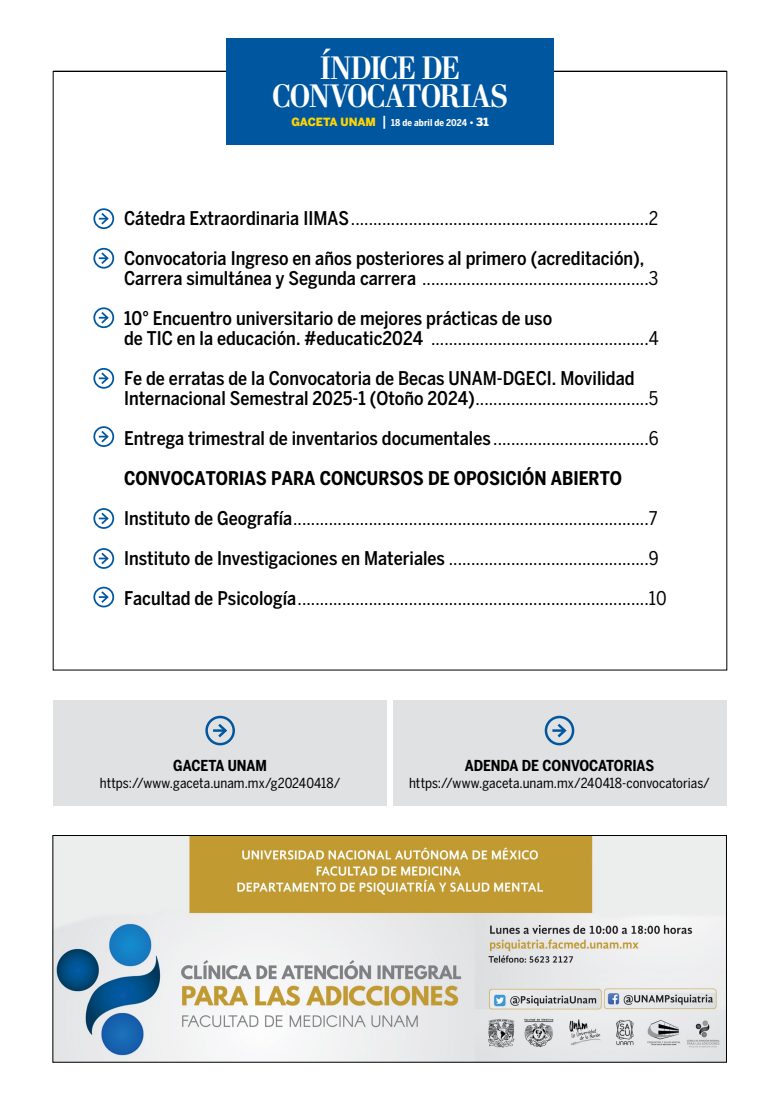
<style>
.page{position:relative;width:780px;height:1117px;background:#fff}
.page>*{position:absolute;margin:0;border:0;box-sizing:border-box;transform-origin:0 0}
.t1{font:700 32.5px/27.5px "Stilson";letter-spacing:-.005em;color:#fff;text-align:center}
.t2{font:18.75px/40px "Benton Sans Cond";color:#000}
.t3{font:500 18.75px/40px "Benton Sans Cond";color:#000}
.t4{font:700 15px "Benton Sans Cond";letter-spacing:-.005em;color:#000}
.t5{font:13.75px "Benton Sans Cond";color:#000}
.t6{font:700 9.38px "Benton Sans Cond";letter-spacing:.01em;color:#fff}
.s1{font-family:"Benton Sans";font-weight:900;font-size:11.25px;color:#ffd400}
.s2{font-weight:500;font-size:13.75px}
.s3{font-family:"Benton Sans";font-weight:900}
.s4{font-family:"Benton Sans";font-weight:900;font-size:11.25px}
.s5{font-weight:400}
.s6{font-weight:500}
.s7{font-weight:700}
</style>
<div class="page">
<hr style="left:53px;top:71px;width:673px;height:1px;background:#000">
<div style="left:226px;top:38px;width:328px;height:107px;background:#0057a0"></div>
<div style="left:53px;top:700px;width:334px;height:105px;background:#e0e1e2"></div>
<svg style="left:213px;top:721px;width:16px;height:17px"></svg>
<div style="left:205px;top:715px;width:30px;height:30px;border:2px solid #0057a0;border-radius:50%"></div>
<div style="left:392px;top:700px;width:334px;height:105px;background:#e0e1e2"></div>
<svg style="left:552px;top:721px;width:16px;height:17px"></svg>
<div style="left:544px;top:715px;width:30px;height:30px;border:2px solid #0057a0;border-radius:50%"></div>
<svg style="left:99px;top:211px;width:11px;height:15px"></svg>
<div style="left:93px;top:208px;width:21px;height:21px;border:2px solid #0057a0;border-radius:50%"></div>
<svg style="left:99px;top:251px;width:11px;height:14px"></svg>
<div style="left:93px;top:248px;width:21px;height:20px;border:2px solid #0057a0;border-radius:50%"></div>
<svg style="left:99px;top:310px;width:11px;height:15px"></svg>
<div style="left:93px;top:307px;width:21px;height:21px;border:2px solid #0057a0;border-radius:50%"></div>
<svg style="left:99px;top:371px;width:11px;height:14px"></svg>
<div style="left:93px;top:368px;width:21px;height:20px;border:2px solid #0057a0;border-radius:50%"></div>
<svg style="left:99px;top:551px;width:11px;height:14px"></svg>
<div style="left:93px;top:548px;width:21px;height:20px;border:2px solid #0057a0;border-radius:50%"></div>
<svg style="left:99px;top:589px;width:11px;height:15px"></svg>
<div style="left:93px;top:586px;width:21px;height:21px;border:2px solid #0057a0;border-radius:50%"></div>
<svg style="left:99px;top:429px;width:11px;height:15px"></svg>
<div style="left:93px;top:426px;width:21px;height:21px;border:2px solid #0057a0;border-radius:50%"></div>
<svg style="left:99px;top:511px;width:11px;height:14px"></svg>
<div style="left:93px;top:508px;width:21px;height:20px;border:2px solid #0057a0;border-radius:50%"></div>
<img style="left:55px;top:837px;width:669px;height:223px">
<div style="left:53px;top:835px;width:673px;height:227px;border:1px solid #000"></div>
<h1 class="t1" style="left:272px;top:54px;width:236px">ÍNDICE DE<br>CONVOCATORIAS</h1>
<p class="t6" style="left:291px;top:117px;width:199px"><span class="s1">GACETA UNAM</span> <span class="s2">|</span> 18 de abril de 2024 <span class="s3">•</span> <span class="s4">31</span></p>
<p class="t3" style="left:124px;top:197px;width:536px">Cátedra Extraordinaria IIMAS<span class="s5">...................................................................2<br></span>Convocatoria Ingreso en años posteriores al primero (acreditación),</p>
<p class="t3" style="left:124px;top:257px;width:536px">Carrera simultánea y Segunda carrera <span class="s5">...................................................3<br></span>10° Encuentro universitario de mejores prácticas de uso</p>
<p class="t3" style="left:124px;top:317px;width:536px">de TIC en la educación. #educatic2024 <span class="s5">.................................................4<br></span>Fe de erratas de la Convocatoria de Becas UNAM-DGECI. Movilidad</p>
<p class="t2" style="left:124px;top:377px;width:544px"><span class="s6">Internacional Semestral 2025-1 (Otoño 2024)</span>.......................................5<br><span class="s6">Entrega trimestral de inventarios documentales</span> ...................................6<br><span class="s7">CONVOCATORIAS PARA CONCURSOS DE OPOSICIÓN ABIERTO </span><span class="s6">Instituto de Geografía</span>................................................................................7<br><span class="s6">Instituto de Investigaciones en Materiales</span> .............................................9<br><span class="s6">Facultad de Psicología</span>...............................................................................10</p>
<p class="t4" style="left:173px;top:757px;width:95px">GACETA UNAM</p>
<p class="t5" style="left:100px;top:775px;width:242px">https://www.gaceta.unam.mx/g20240418/</p>
<p class="t4" style="left:464px;top:757px;width:191px">ADENDA DE CONVOCATORIAS</p>
<p class="t5" style="left:409px;top:775px;width:302px">https://www.gaceta.unam.mx/240418-convocatorias/</p>
</div>
